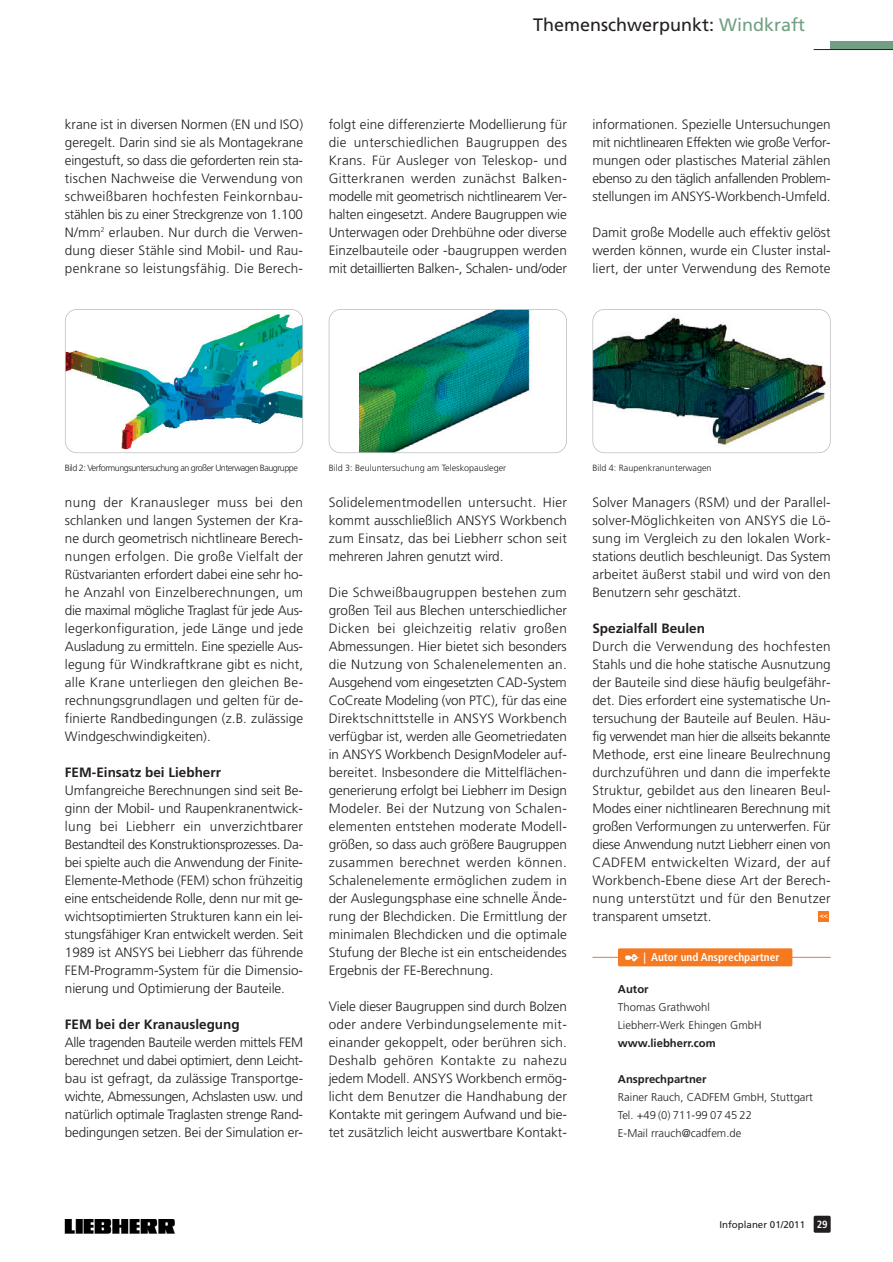
<style>
.page{position:relative;width:893px;height:1262px;background:#fff}
.page>*{position:absolute;margin:0;border:0;box-sizing:border-box;transform-origin:0 0}
.t1{font:18px "Frutiger";color:#231f20}
.t2{font:300 13.5px/18px "Frutiger";color:#231f20;text-align:justify}
.t3{font:700 13.5px "Frutiger";color:#231f20}
.t4{font:300 11.25px/18px "Frutiger";color:#231f20}
.t5{font:700 11.25px "Frutiger";color:#231f20}
.t6{font:700 condensed 11.25px "Frutiger";color:#fff}
.t7{font:9.75px "Frutiger";color:#231f20}
.t8{font:300 9px "Frutiger";color:#231f20}
.t9{font:300 9px "Frutiger";letter-spacing:-.055em;color:#231f20}
.t10{font:900 condensed 6.9px "Frutiger";color:#fff}
.s1{color:#729f84}
.s2{font-weight:700;font-stretch:condensed;font-size:10.5px;color:#fff}
</style>
<div class="page">
<div style="left:818px;top:910px;width:11px;height:11px;background:#f47921"></div>
<div style="left:830px;top:41px;width:62px;height:9px;background:#729f84"></div>
<hr style="left:813px;top:49px;width:79px;height:1px;background:#231f20">
<div style="left:813px;top:1215px;width:17px;height:17px;background:#231f20;border-radius:2px"></div>
<img style="left:64px;top:1219px;width:111px;height:15px">
<hr style="left:592px;top:957px;width:238px;height:1px;background:#f47921">
<div style="left:618px;top:948px;width:174px;height:18px;background:#f47921;border-radius:2px"></div>
<img style="left:65px;top:309px;width:238px;height:143px;border-radius:12px">
<div style="left:65px;top:309px;width:238px;height:144px;border:2px solid #bcbdc0;border-radius:12px"></div>
<img style="left:359px;top:312px;width:172px;height:138px">
<div style="left:328px;top:309px;width:239px;height:144px;border:2px solid #bcbdc0;border-radius:12px"></div>
<img style="left:592px;top:309px;width:238px;height:144px;border-radius:12px">
<div style="left:592px;top:309px;width:238px;height:144px;border:2px solid #bcbdc0;border-radius:12px"></div>
<h1 class="t1" style="left:533px;top:17px;width:273px">Themenschwerpunkt: <span class="s1">Windkraft</span></h1>
<p class="t2" style="left:65px;top:116px;width:240px">krane ist in diversen Normen (EN und ISO) geregelt. Darin sind sie als Montagekrane eingestuft, so dass die geforderten rein sta&shy;tischen Nachweise die Verwendung von schweißbaren hochfesten Feinkornbau&shy;stählen bis zu einer Streckgrenze von 1.100<br>N/mm<sup>2</sup> erlauben. Nur durch die Verwen&shy;dung dieser Stähle sind Mobil- und Rau&shy;penkrane so leistungsfähig. Die Berech-</p>
<p class="t2" style="left:328px;top:116px;width:240px">folgt eine differenzierte Modellierung für die unterschiedlichen Baugruppen des Krans. Für Ausleger von Teleskop- und Gitterkranen werden zunächst Balken&shy;modelle mit geometrisch nichtlinearem Ver&shy;halten eingesetzt. Andere Baugruppen wie Unterwagen oder Drehbühne oder diverse Einzelbauteile oder -baugruppen werden mit detaillierten Balken-, Schalen- und/oder</p>
<p class="t2" style="left:592px;top:116px;width:240px">informationen. Spezielle Untersuchungen mit nichtlinearen Effekten wie große Verfor&shy;mungen oder plastisches Material zählen ebenso zu den täglich anfallenden Problem&shy;stellungen im ANSYS-Workbench-Umfeld.</p>
<p class="t2" style="left:592px;top:224px;width:240px">Damit große Modelle auch effektiv gelöst werden können, wurde ein Cluster instal&shy;liert, der unter Verwendung des Remote</p>
<p class="t9" style="left:65px;top:464px;width:234px">Bild 2: Verformungsuntersuchung an großer Unterwagen Baugruppe</p>
<p class="t8" style="left:328px;top:464px;width:179px">Bild 3: Beuluntersuchung am Teleskopausleger</p>
<p class="t8" style="left:592px;top:464px;width:121px">Bild 4: Raupenkranunterwagen</p>
<p class="t2" style="left:65px;top:494px;width:240px">nung der Kranausleger muss bei den schlanken und langen Systemen der Kra&shy;ne durch geometrisch nichtlineare Berech&shy;nungen erfolgen. Die große Vielfalt der Rüstvarianten erfordert dabei eine sehr ho&shy;he Anzahl von Einzelberechnungen, um die maximal mögliche Traglast für jede Aus&shy;legerkonfiguration, jede Länge und jede Ausladung zu ermitteln. Eine spezielle Aus&shy;legung für Windkraftkrane gibt es nicht, alle Krane unterliegen den gleichen Be&shy;rechnungsgrundlagen und gelten für de&shy;finierte Randbedingungen (z.B. zulässige Windgeschwindigkeiten).</p>
<p class="t3" style="left:65px;top:767px;width:157px">FEM-Einsatz bei Liebherr</p>
<p class="t2" style="left:65px;top:782px;width:240px">Umfangreiche Berechnungen sind seit Be&shy;ginn der Mobil- und Raupenkranentwick&shy;lung bei Liebherr ein unverzichtbarer Bestandteil des Konstruktionsprozesses. Da&shy;bei spielte auch die Anwendung der Finite-Elemente-Methode (FEM) schon frühzeitig eine entscheidende Rolle, denn nur mit ge&shy;wichtsoptimierten Strukturen kann ein lei&shy;stungsfähiger Kran entwickelt werden. Seit 1989 ist ANSYS bei Liebherr das führende FEM-Programm-System für die Dimensio&shy;nierung und Optimierung der Bauteile.</p>
<p class="t3" style="left:65px;top:1019px;width:176px">FEM bei der Kranauslegung</p>
<p class="t2" style="left:65px;top:1034px;width:240px">Alle tragenden Bauteile werden mittels FEM berechnet und dabei optimiert, denn Leicht&shy;bau ist gefragt, da zulässige Transportge&shy;wichte, Abmessungen, Achslasten usw. und natürlich optimale Traglasten strenge Rand&shy;bedingungen setzen. Bei der Simulation er-</p>
<p class="t2" style="left:328px;top:494px;width:240px">Solidelementmodellen untersucht. Hier kommt ausschließlich ANSYS Workbench zum Einsatz, das bei Liebherr schon seit mehreren Jahren genutzt wird.</p>
<p class="t2" style="left:328px;top:584px;width:240px">Die Schweißbaugruppen bestehen zum großen Teil aus Blechen unterschiedlicher Dicken bei gleichzeitig relativ großen Abmessungen. Hier bietet sich besonders die Nutzung von Schalenelementen an.<br>Ausgehend vom eingesetzten CAD-System CoCreate Modeling (von PTC), für das eine Direktschnittstelle in ANSYS Workbench verfügbar ist, werden alle Geometriedaten in ANSYS Workbench DesignModeler auf&shy;bereitet. Insbesondere die Mittelflächen&shy;generierung erfolgt bei Liebherr im Design Modeler. Bei der Nutzung von Schalen&shy;elementen entstehen moderate Modell&shy;größen, so dass auch größere Baugruppen zusammen berechnet werden können.<br>Schalenelemente ermöglichen zudem in der Auslegungsphase eine schnelle Ände&shy;rung der Blechdicken. Die Ermittlung der minimalen Blechdicken und die optimale Stufung der Bleche ist ein entscheidendes Ergebnis der FE-Berechnung.</p>
<p class="t2" style="left:328px;top:998px;width:240px">Viele dieser Baugruppen sind durch Bolzen oder andere Verbindungselemente mit&shy;einander gekoppelt, oder berühren sich.<br>Deshalb gehören Kontakte zu nahezu jedem Modell. ANSYS Workbench ermög&shy;licht dem Benutzer die Handhabung der Kontakte mit geringem Aufwand und bie&shy;tet zusätzlich leicht auswertbare Kontakt-</p>
<p class="t2" style="left:592px;top:494px;width:240px">Solver Managers (RSM) und der Parallel&shy;solver-Möglichkeiten von ANSYS die Lö&shy;sung im Vergleich zu den lokalen Work&shy;stations deutlich beschleunigt. Das System arbeitet äußerst stabil und wird von den Benutzern sehr geschätzt.</p>
<p class="t3" style="left:592px;top:623px;width:114px">Spezialfall Beulen</p>
<p class="t2" style="left:592px;top:638px;width:240px">Durch die Verwendung des hochfesten Stahls und die hohe statische Ausnutzung der Bauteile sind diese häufig beulgefähr&shy;det. Dies erfordert eine systematische Un&shy;tersuchung der Bauteile auf Beulen. Häu&shy;fig verwendet man hier die allseits bekannte Methode, erst eine lineare Beulrechnung durchzuführen und dann die imperfekte Struktur, gebildet aus den linearen Beul-Modes einer nichtlinearen Berechnung mit großen Verformungen zu unterwerfen. Für diese Anwendung nutzt Liebherr einen von CADFEM entwickelten Wizard, der auf Workbench-Ebene diese Art der Berech&shy;nung unterstützt und für den Benutzer transparent umsetzt.</p>
<p class="t10" style="left:819px;top:912px;width:10px">&lt;&lt;</p>
<p class="t6" style="left:624px;top:952px;width:156px">✒ | Autor und Ansprechpartner</p>
<p class="t5" style="left:618px;top:985px;width:32px">Autor</p>
<p class="t4" style="left:618px;top:999px;width:145px">Thomas Grathwohl<br>Liebherr-Werk Ehingen GmbH</p>
<p class="t5" style="left:618px;top:1039px;width:99px">www.liebherr.com</p>
<p class="t5" style="left:618px;top:1075px;width:90px">Ansprechpartner</p>
<p class="t4" style="left:618px;top:1089px;width:196px">Rainer Rauch, CADFEM GmbH, Stuttgart<br>Tel. +49 (0) 711-99 07 45 22<br>E-Mail rrauch@cadfem.de</p>
<p class="t7" style="left:719px;top:1220px;width:110px">Infoplaner 01/2011 <span class="s2">29</span></p>
</div>
